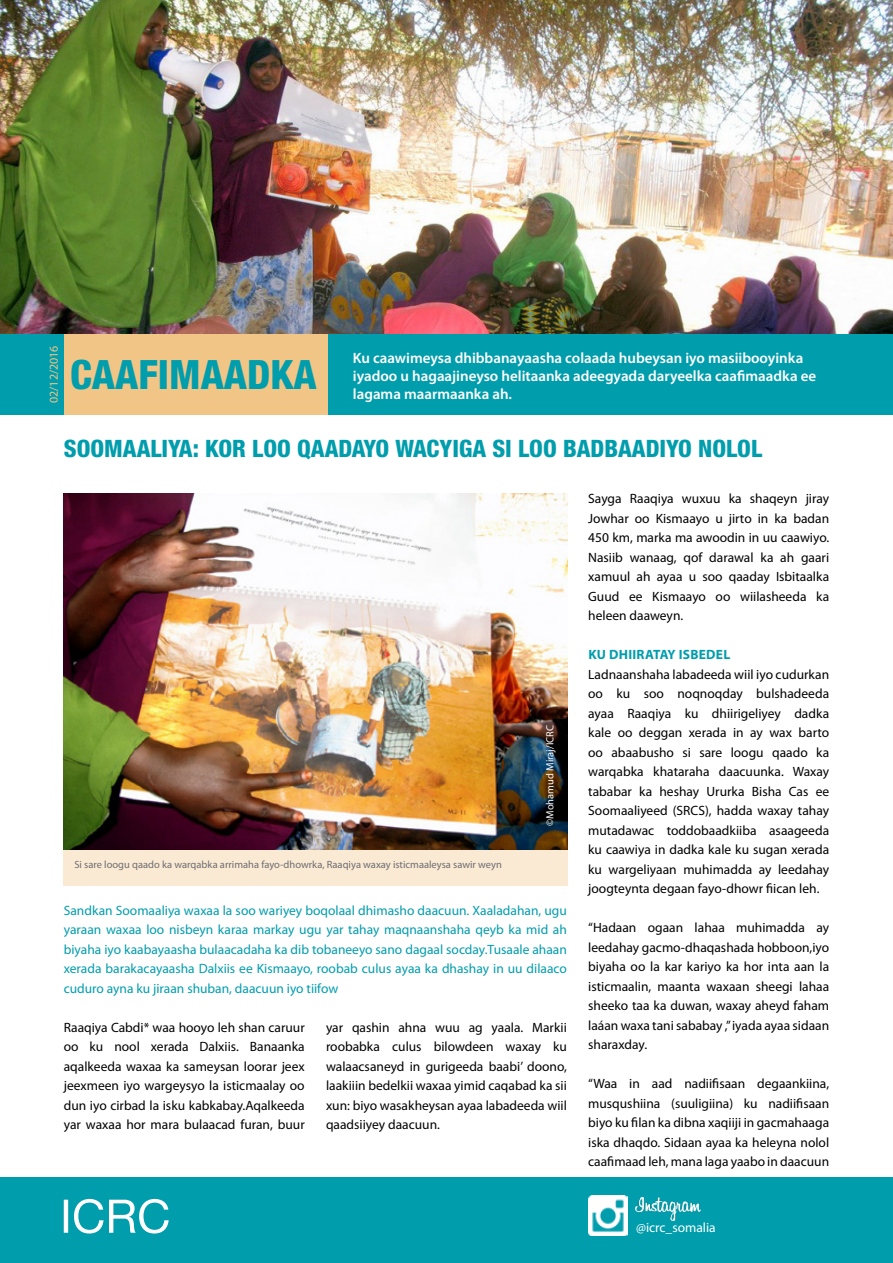
<style>
.page{position:relative;width:893px;height:1263px;background:#fff}
.page>*{position:absolute;margin:0;border:0;box-sizing:border-box;transform-origin:0 0}
.t1{font:800 condensed 40.5px "Helvetica Neue LT Std";color:#009dad}
.t2{font:800 condensed 24px "Helvetica Neue LT Std";color:#009dad}
.t3{font:600 15px/18px "Myriad Pro";color:#fff}
.t4{font:13.5px/19.5px "Myriad Pro";color:#000;text-align:justify}
.t5{font:13.5px/19.5px "Myriad Pro";color:#009dad;text-align:justify}
.t6{font:700 13.5px "Myriad Pro";letter-spacing:.02em;color:#009dad}
.t7{font:13.5px "Myriad Pro";color:#fff}
.t8{font:12px "Myriad Pro";color:#f1c586}
.t9{font:10.5px "Myriad Pro";color:#6d6e71}
.t10{font:10.5px "Myriad Pro";color:#fff}
</style>
<div class="page">
<img style="left:64px;top:493px;width:504px;height:357px">
<img style="left:0;top:0;width:893px;height:334px">
<div style="left:0;top:334px;width:893px;height:81px;background:#009dad"></div>
<div style="left:64px;top:334px;width:263px;height:81px;background:#f1c586"></div>
<div style="left:0;top:1178px;width:893px;height:85px;background:#009dad"></div>
<img style="left:588px;top:1195px;width:40px;height:40px">
<svg style="left:64px;top:1199px;width:105px;height:34px"></svg>
<img style="left:636px;top:1198px;width:65px;height:22px">
<div style="left:64px;top:850px;width:504px;height:36px;background:#fae9d3"></div>
<p class="t8" style="left:46px;top:403px;width:59px;rotate:-90deg">02/12/2016</p>
<h1 class="t1" style="left:70px;top:350px;width:248px">CAAFIMAADKA</h1>
<p class="t3" style="left:353px;top:349px;width:465px">Ku caawimeysa dhibbanayaasha colaada hubeysan iyo masiibooyinka iyadoo u hagaajineyso helitaanka adeegyada daryeelka caafimaadka ee lagama maarmaanka ah.</p>
<h2 class="t2" style="left:64px;top:434px;width:57px">SOOMAA</h2>
<h2 class="t2" style="left:150px;top:434px;width:176px">LIYA: KOR LOO QAADA</h2>
<h2 class="t2" style="left:363px;top:434px;width:268px">YO WACYIGA SI LOO BAD BAADI</h2>
<h2 class="t2" style="left:666px;top:434px;width:97px">YO NOLOL</h2>
<p class="t9" style="left:74px;top:858px;width:429px">Si sare loogu qaado ka warqabka arrimaha fayo-dhowrka, Raaqiya waxay isticmaaleysa sawir weyn</p>
<p class="t10" style="left:544px;top:826px;width:102px;rotate:-90deg">©Mohamud Miraj/ICRC</p>
<p class="t5" style="left:64px;top:900px;width:505px">Sandkan Soomaaliya waxaa la soo wariyey boqolaal dhimasho daacuun. Xaaladahan, ugu yaraan waxaa loo nisbeyn karaa markay ugu yar tahay maqnaanshaha qeyb ka mid ah biyaha iyo kaabayaasha bulaacadaha ka dib tobaneeyo sano dagaal socday.Tusaale ahaan xerada barakacayaasha Dalxiis ee Kismaayo, roobab culus ayaa ka dhashay in uu dilaaco cuduro ayna ku jiraan shuban, daacuun iyo tiifow</p>
<p class="t4" style="left:64px;top:1017px;width:242px">Raaqiya Cabdi* waa hooyo leh shan caruur oo ku nool xerada Dalxiis. Banaanka aqalkeeda waxaa ka sameysan loorar jeex jeexmeen iyo wargeysyo la isticmaalay oo dun iyo cirbad la isku kabkabay.Aqalkeeda yar waxaa hor mara bulaacad furan, buur</p>
<p class="t4" style="left:326px;top:1017px;width:242px">yar qashin ahna wuu ag yaala. Markii roobabka culus bilowdeen waxay ku walaacsaneyd in gurigeeda baabi’ doono, laakiiin bedelkii waxaa yimid caqabad ka sii xun: biyo wasakheysan ayaa labadeeda wiil qaadsiiyey daacuun.</p>
<p class="t4" style="left:588px;top:489px;width:242px">Sayga Raaqiya wuxuu ka shaqeyn jiray Jowhar oo Kismaayo u jirto in ka badan 450 km, marka ma awoodin in uu caawiyo.<br>Nasiib wanaag, qof darawal ka ah gaari xamuul ah ayaa u soo qaaday Isbitaalka Guud ee Kismaayo oo wiilasheeda ka heleen daaweyn.</p>
<p class="t6" style="left:588px;top:646px;width:143px">KU DHIIRATAY ISBEDEL</p>
<p class="t4" style="left:588px;top:664px;width:242px">Ladnaanshaha labadeeda wiil iyo cudurkan oo ku soo noqnoqday bulshadeeda ayaa Raaqiya ku dhiirigeliyey dadka kale oo deggan xerada in ay wax barto oo abaabusho si sare loogu qaado ka warqabka khataraha daacuunka. Waxay tababar ka heshay Ururka Bisha Cas ee Soomaaliyeed (SRCS), hadda waxay tahay mutadawac toddobaadkiiba asaageeda ku caawiya in dadka kale ku sugan xerada ku wargeliyaan muhimadda ay leedahay joogteynta degaan fayo-dhowr fiican leh.</p>
<p class="t4" style="left:588px;top:918px;width:242px">“Hadaan ogaan lahaa muhimadda ay leedahay gacmo-dhaqashada hobboon,iyo biyaha oo la kar kariyo ka hor inta aan la isticmaalin, maanta waxaan sheegi lahaa sheeko taa ka duwan, waxay aheyd faham laáan waxa tani sababay ,” iyada ayaa sidaan sharaxday.</p>
<p class="t4" style="left:588px;top:1074px;width:242px">“Waa in aad nadiifisaan degaankiina, musqushiina (suuligiina) ku nadiifisaan biyo ku filan ka dibna xaqiiji in gacmahaaga iska dhaqdo. Sidaan ayaa ka heleyna nolol caafimaad leh, mana laga yaabo in daacuun</p>
<p class="t7" style="left:636px;top:1219px;width:81px">@icrc_somalia</p>
</div>
